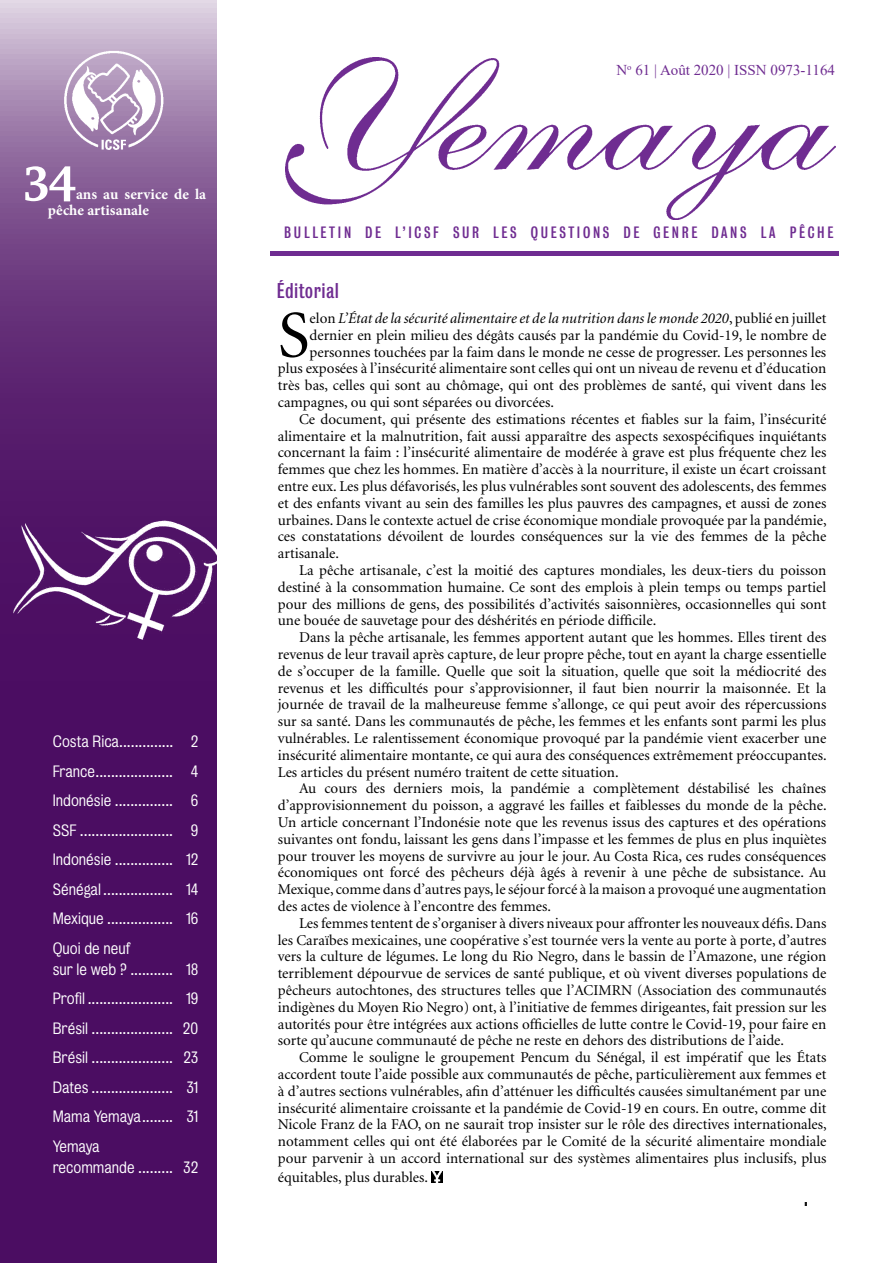
<style>
.page{position:relative;width:893px;height:1263px;background:#fff}
.page>*{position:absolute;margin:0;border:0;box-sizing:border-box;transform-origin:0 0}
.t1{font:66.75px "Minion";color:#000}
.t2{font:53.4px "Charter Bd OSITCTT Bold";color:#fff}
.t3{font:19.5px "Bureau Grotesque Three Three";color:#6f2c91}
.t4{font:15px "Minion";color:#000}
.t5{font:15px/29.5px "Bureau Grotesque Five One";color:#fff;text-align:justify}
.t6{font:italic 15px "Minion";color:#000}
.t7{font:15px "Bureau Grotesque Three Three";letter-spacing:.18em;color:#6f2c91}
.t8{font:700 15px/16.2px "Minion Pro";letter-spacing:.005em;color:#fff}
.t9{font:15px "Times New Roman";color:#6f2c91}
.t10{font:15px "Bureau Grotesque Three Five";color:#000}
.s1{font-style:normal}
</style>
<div class="page">
<svg style="left:0;top:0;width:217px;height:1263px;background:#5e2773"></svg>
<img style="left:1px;top:492px;width:216px;height:164px">
<img style="left:48px;top:45px;width:129px;height:110px">
<img style="left:285px;top:58px;width:550px;height:162px">
<div style="left:271px;top:251px;width:568px;height:5px;background:#6f2c91"></div>
<svg style="left:432px;top:1171px;width:10px;height:11px"></svg>
<h2 class="t2" style="left:23px;top:142px;width:55px">34</h2>
<p class="t8" style="left:48px;top:186px;width:160px;text-indent:28px">ans au service de la pêche artisanale</p>
<p class="t5" style="left:53px;top:727px;width:147px">Costa Rica.............. 2<br>France.................... 4<br>Indonésie ............... 6<br>SSF ........................ 9<br>Indonésie ............... 12<br>Sénégal .................. 14<br>Mexique ................. 16<br>Quoi de neuf</p>
<p class="t5" style="left:53px;top:955px;width:147px">sur le web ? ........... 18<br>Profil ...................... 19<br>Brésil ..................... 20<br>Brésil ..................... 23<br>Dates ..................... 31<br>Mama Yemaya........ 31<br>Yemaya</p>
<p class="t5" style="left:53px;top:1153px;width:147px">recommande ......... 32</p>
<p class="t9" style="left:616px;top:60px;width:220px">N<sup>o</sup> 61 | Août 2020 | ISSN 0973-1164</p>
<p class="t7" style="left:284px;top:224px;width:550px">BULLETIN DE L’I CSF SUR LES QUESTIONS DE GENRE DANS LA PÊCHE</p>
<h3 class="t3" style="left:277px;top:280px;width:63px">ÉDITORIAL</h3>
<h1 class="t1" style="left:278px;top:302px;width:33px">S</h1>
<p class="t6" style="left:310px;top:311px;width:518px"><span class="s1">elon</span> L’État de la sécurité alimentaire et de la nutrition dans le monde 2020<span class="s1">, publié en juillet</span></p>
<p class="t4" style="left:310px;top:328px;width:518px">dernier en plein milieu des dégâts causés par la pandémie du Covid-19, le nombre de</p>
<p class="t4" style="left:310px;top:344px;width:518px">personnes touchées par la faim dans le monde ne cesse de progresser. Les personnes les</p>
<p class="t4" style="left:278px;top:361px;width:550px">plus exposées à l’insécurité alimentaire sont celles qui ont un niveau de revenu et d’éducation</p>
<p class="t4" style="left:278px;top:378px;width:550px">très bas, celles qui sont au chômage, qui ont des problèmes de santé, qui vivent dans les</p>
<p class="t4" style="left:278px;top:395px;width:278px">campagnes, ou qui sont séparées ou divorcées.</p>
<p class="t4" style="left:299px;top:412px;width:529px">Ce document, qui présente des estimations récentes et fiables sur la faim, l’insécurité</p>
<p class="t4" style="left:278px;top:428px;width:550px">alimentaire et la malnutrition, fait aussi apparaître des aspects sexospécifiques inquiétants</p>
<p class="t4" style="left:278px;top:445px;width:550px">concernant la faim : l’insécurité alimentaire de modérée à grave est plus fréquente chez les</p>
<p class="t4" style="left:278px;top:462px;width:550px">femmes que chez les hommes. En matière d’accès à la nourriture, il existe un écart croissant</p>
<p class="t4" style="left:278px;top:479px;width:550px">entre eux. Les plus défavorisés, les plus vulnérables sont souvent des adolescents, des femmes</p>
<p class="t4" style="left:278px;top:496px;width:550px">et des enfants vivant au sein des familles les plus pauvres des campagnes, et aussi de zones</p>
<p class="t4" style="left:278px;top:512px;width:550px">urbaines. Dans le contexte actuel de crise économique mondiale provoquée par la pandémie,</p>
<p class="t4" style="left:278px;top:529px;width:550px">ces constatations dévoilent de lourdes conséquences sur la vie des femmes de la pêche</p>
<p class="t4" style="left:278px;top:546px;width:63px">artisanale.</p>
<p class="t4" style="left:299px;top:563px;width:529px">La pêche artisanale, c’est la moitié des captures mondiales, les deux-tiers du poisson</p>
<p class="t4" style="left:278px;top:580px;width:550px">destiné à la consommation humaine. Ce sont des emplois à plein temps ou temps partiel</p>
<p class="t4" style="left:278px;top:596px;width:550px">pour des millions de gens, des possibilités d’activités saisonnières, occasionnelles qui sont</p>
<p class="t4" style="left:278px;top:613px;width:380px">une bouée de sauvetage pour des déshérités en période difficile.</p>
<p class="t4" style="left:299px;top:630px;width:529px">Dans la pêche artisanale, les femmes apportent autant que les hommes. Elles tirent des</p>
<p class="t4" style="left:278px;top:647px;width:550px">revenus de leur travail après capture, de leur propre pêche, tout en ayant la charge essentielle</p>
<p class="t4" style="left:278px;top:664px;width:550px">de s’occuper de la famille. Quelle que soit la situation, quelle que soit la médiocrité des</p>
<p class="t4" style="left:278px;top:680px;width:550px">revenus et les difficultés pour s’approvisionner, il faut bien nourrir la maisonnée. Et la</p>
<p class="t4" style="left:278px;top:697px;width:550px">journée de travail de la malheureuse femme s’allonge, ce qui peut avoir des répercussions</p>
<p class="t4" style="left:278px;top:714px;width:550px">sur sa santé. Dans les communautés de pêche, les femmes et les enfants sont parmi les plus</p>
<p class="t4" style="left:278px;top:731px;width:550px">vulnérables. Le ralentissement économique provoqué par la pandémie vient exacerber une</p>
<p class="t4" style="left:278px;top:748px;width:550px">insécurité alimentaire montante, ce qui aura des conséquences extrêmement préoccupantes.</p>
<p class="t4" style="left:278px;top:764px;width:342px">Les articles du présent numéro traitent de cette situation.</p>
<p class="t4" style="left:299px;top:781px;width:529px">Au cours des derniers mois, la pandémie a complètement déstabilisé les chaînes</p>
<p class="t4" style="left:278px;top:798px;width:550px">d’approvisionnement du poisson, a aggravé les failles et faiblesses du monde de la pêche.</p>
<p class="t4" style="left:278px;top:815px;width:550px">Un article concernant l’Indonésie note que les revenus issus des captures et des opérations</p>
<p class="t4" style="left:278px;top:832px;width:550px">suivantes ont fondu, laissant les gens dans l’impasse et les femmes de plus en plus inquiètes</p>
<p class="t4" style="left:278px;top:848px;width:550px">pour trouver les moyens de survivre au jour le jour. Au Costa Rica, ces rudes conséquences</p>
<p class="t4" style="left:278px;top:865px;width:550px">économiques ont forcé des pêcheurs déjà âgés à revenir à une pêche de subsistance. Au</p>
<p class="t4" style="left:278px;top:882px;width:550px">Mexique, comme dans d’autres pays, le séjour forcé à la maison a provoqué une augmentation</p>
<p class="t4" style="left:278px;top:899px;width:275px">des actes de violence à l’encontre des femmes.</p>
<p class="t4" style="left:299px;top:916px;width:529px">Les femmes tentent de s’organiser à divers niveaux pour affronter les nouveaux défis. Dans</p>
<p class="t4" style="left:278px;top:932px;width:550px">les Caraïbes mexicaines, une coopérative s’est tournée vers la vente au porte à porte, d’autres</p>
<p class="t4" style="left:278px;top:949px;width:550px">vers la culture de légumes. Le long du Rio Negro, dans le bassin de l’Amazone, une région</p>
<p class="t4" style="left:278px;top:966px;width:550px">terriblement dépourvue de services de santé publique, et où vivent diverses populations de</p>
<p class="t4" style="left:278px;top:983px;width:550px">pêcheurs autochtones, des structures telles que l’ACIMRN (Association des communautés</p>
<p class="t4" style="left:278px;top:1000px;width:550px">indigènes du Moyen Rio Negro) ont, à l’initiative de femmes dirigeantes, fait pression sur les</p>
<p class="t4" style="left:278px;top:1016px;width:550px">autorités pour être intégrées aux actions officielles de lutte contre le Covid-19, pour faire en</p>
<p class="t4" style="left:278px;top:1033px;width:508px">sorte qu’aucune communauté de pêche ne reste en dehors des distributions de l’aide.</p>
<p class="t4" style="left:299px;top:1050px;width:529px">Comme le souligne le groupement Pencum du Sénégal, il est impératif que les États</p>
<p class="t4" style="left:278px;top:1067px;width:550px">accordent toute l’aide possible aux communautés de pêche, particulièrement aux femmes et</p>
<p class="t4" style="left:278px;top:1084px;width:550px">à d’autres sections vulnérables, afin d’atténuer les difficultés causées simultanément par une</p>
<p class="t4" style="left:278px;top:1100px;width:550px">insécurité alimentaire croissante et la pandémie de Covid-19 en cours. En outre, comme dit</p>
<p class="t4" style="left:278px;top:1117px;width:550px">Nicole Franz de la FAO, on ne saurait trop insister sur le rôle des directives internationales,</p>
<p class="t4" style="left:278px;top:1134px;width:550px">notamment celles qui ont été élaborées par le Comité de la sécurité alimentaire mondiale</p>
<p class="t4" style="left:278px;top:1151px;width:550px">pour parvenir à un accord international sur des systèmes alimentaires plus inclusifs, plus</p>
<p class="t4" style="left:278px;top:1170px;width:152px">équitables, plus durables.</p>
<p class="t10" style="left:803px;top:1191px;width:6px">1</p>
</div>
